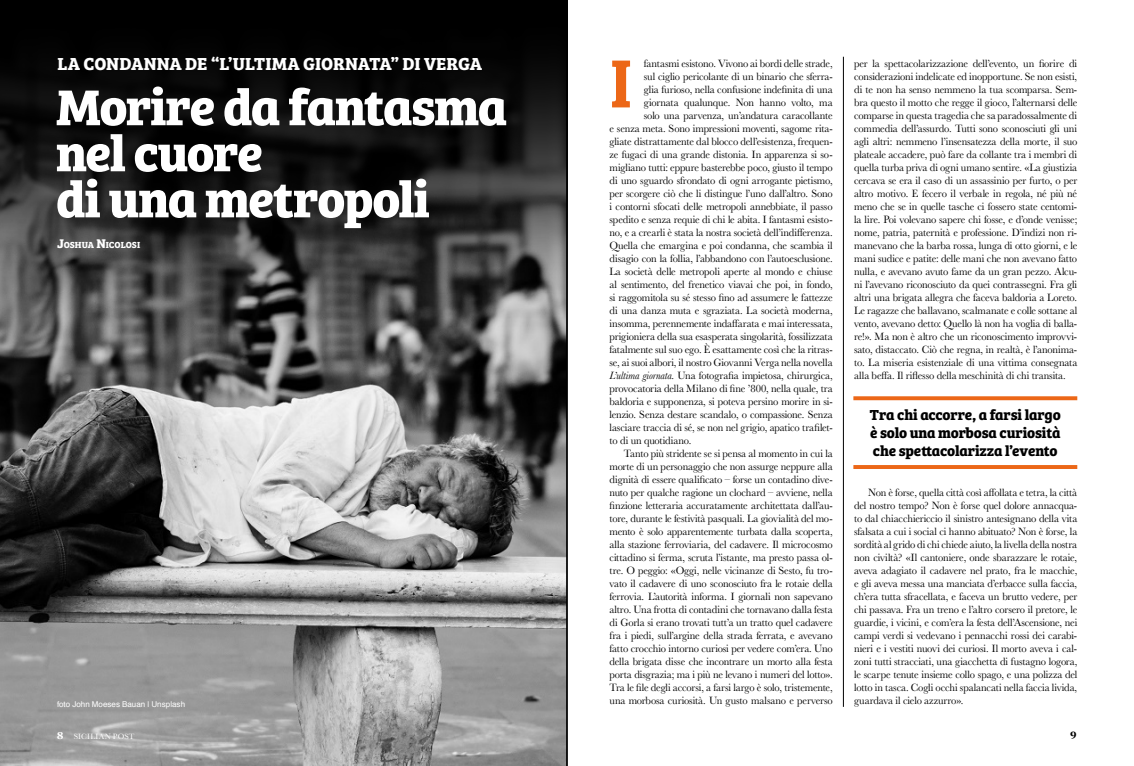
<style>
.page{position:relative;width:1134px;height:766px;background:#fff}
.page>*{position:absolute;margin:0;border:0;box-sizing:border-box;transform-origin:0 0}
.t1{font:70.3px "Bree Serif Sb";color:#ec6717}
.t2{font:700 52px/46px "Bree Serif";letter-spacing:-.03em;color:#fff}
.t3{font:700 18px "Bree Serif";letter-spacing:-.01em;color:#fff}
.t4{font:700 15px/17.8px "Bree Serif";letter-spacing:-.015em;color:#000;text-align:justify}
.t5{font:11px/13px "Baskerville";letter-spacing:-.01em;color:#000;text-align:justify;scale:.96 1}
.t6{font:700 10px "Georgia";color:#000}
.t7{font:700 9.1px "Bree Serif";letter-spacing:-.005em;color:#fff}
.t8{font:8px "Helvetica";color:#fff}
.t9{font:8px "Baskerville";letter-spacing:.025em;color:#fff}
.s1{font-style:italic}
.s2{font-size:13px}
.s3{font-family:"Georgia";font-weight:700;font-size:10px}
</style>
<div class="page">
<img style="left:0;top:326px;width:567px;height:439px">
<hr style="left:843px;top:57px;width:1px;height:649px;background:#000">
<svg style="left:0;top:0;width:567px;height:326px;background:#222"></svg>
<svg style="left:853px;top:396px;width:224px;height:4px"></svg>
<hr style="left:853px;top:465px;width:224px;height:4px;background:#ec6717">
<hr style="left:567px;top:0;width:1px;height:765px;background:#000">
<h3 class="t3" style="left:57px;top:49px;width:426px">LA CONDANNA DE “L’ULTIMA GIORNATA” DI VERGA</h3>
<h1 class="t1" style="left:609px;top:29px;width:25px">I</h1>
<p class="t5" style="left:644px;top:56px;width:198px">fantasmi esistono. Vivono ai bordi delle strade,</p>
<p class="t5" style="left:644px;top:69px;width:198px">sul ciglio pericolante di un binario che sferra-</p>
<p class="t5" style="left:644px;top:82px;width:198px">glia furioso, nella confusione indefinita di una</p>
<p class="t5" style="left:644px;top:95px;width:198px">giornata qualunque. Non hanno volto, ma</p>
<p class="t5" style="left:644px;top:108px;width:198px">solo una parvenza, un’andatura caracollante</p>
<p class="t5" style="left:609px;top:121px;width:234px">e senza meta. Sono impressioni moventi, sagome rita-</p>
<p class="t5" style="left:609px;top:134px;width:234px">gliate distrattamente dal blocco dell’esistenza, frequen-</p>
<p class="t5" style="left:609px;top:147px;width:234px">ze fugaci di una grande distonia. In apparenza si so-</p>
<p class="t5" style="left:609px;top:160px;width:234px">migliano tutti: eppure basterebbe poco, giusto il tempo</p>
<p class="t5" style="left:609px;top:173px;width:234px">di uno sguardo sfrondato di ogni arrogante pietismo,</p>
<p class="t5" style="left:609px;top:186px;width:234px">per scorgere ciò che li distingue l’uno dall’altro. Sono</p>
<p class="t5" style="left:609px;top:199px;width:234px">i contorni sfocati delle metropoli annebbiate, il passo</p>
<p class="t5" style="left:609px;top:212px;width:234px">spedito e senza requie di chi le abita. I fantasmi esisto-</p>
<p class="t5" style="left:609px;top:225px;width:234px">no, e a crearli è stata la nostra società dell’indifferenza.</p>
<p class="t5" style="left:609px;top:238px;width:234px">Quella che emargina e poi condanna, che scambia il</p>
<p class="t5" style="left:609px;top:251px;width:234px">disagio con la follia, l’abbandono con l’autoesclusione.</p>
<p class="t5" style="left:609px;top:264px;width:234px">La società delle metropoli aperte al mondo e chiuse</p>
<p class="t5" style="left:609px;top:277px;width:234px">al sentimento, del frenetico viavai che poi, in fondo,</p>
<p class="t5" style="left:609px;top:290px;width:234px">si raggomitola su sé stesso fino ad assumere le fattezze</p>
<p class="t5" style="left:609px;top:303px;width:234px">di una danza muta e sgraziata. La società moderna,</p>
<p class="t5" style="left:609px;top:316px;width:234px">insomma, perennemente indaffarata e mai interessata,</p>
<p class="t5" style="left:609px;top:330px;width:234px">prigioniera della sua esasperata singolarità, fossilizzata</p>
<p class="t5" style="left:609px;top:343px;width:234px">fatalmente sul suo ego. È esattamente così che la ritras-</p>
<p class="t5" style="left:609px;top:355px;width:234px">se, ai suoi albori, il nostro Giovanni Verga nella novella</p>
<p class="t5" style="left:609px;top:368px;width:234px"><span class="s1">L’ultima giornata</span>. Una fotografia impietosa, chirurgica,</p>
<p class="t5" style="left:609px;top:381px;width:234px">provocatoria della Milano di fine ’800, nella quale, tra</p>
<p class="t5" style="left:609px;top:394px;width:234px">baldoria e supponenza, si poteva persino morire in si-</p>
<p class="t5" style="left:609px;top:407px;width:234px">lenzio. Senza destare scandalo, o compassione. Senza</p>
<p class="t5" style="left:609px;top:420px;width:234px">lasciare traccia di sé, se non nel grigio, apatico trafilet-</p>
<p class="t5" style="left:609px;top:433px;width:87px">to di un quotidiano.</p>
<p class="t5" style="left:624px;top:446px;width:219px">Tanto più stridente se si pensa al momento in cui la</p>
<p class="t5" style="left:609px;top:459px;width:234px">morte di un personaggio che non assurge neppure alla</p>
<p class="t5" style="left:609px;top:472px;width:234px">dignità di essere qualificato – forse un contadino dive-</p>
<p class="t5" style="left:609px;top:485px;width:234px">nuto per qualche ragione un clochard – avviene, nella</p>
<p class="t5" style="left:609px;top:498px;width:234px">finzione letteraria accuratamente architettata dall’au-</p>
<p class="t5" style="left:609px;top:511px;width:234px">tore, durante le festività pasquali. La giovialità del mo-</p>
<p class="t5" style="left:609px;top:524px;width:234px">mento è solo apparentemente turbata dalla scoperta,</p>
<p class="t5" style="left:609px;top:537px;width:234px">alla stazione ferroviaria, del cadavere. Il microcosmo</p>
<p class="t5" style="left:609px;top:550px;width:234px">cittadino si ferma, scruta l’istante, ma presto passa ol-</p>
<p class="t5" style="left:609px;top:563px;width:234px">tre. O peggio: «Oggi, nelle vicinanze di Sesto, fu tro-</p>
<p class="t5" style="left:609px;top:576px;width:234px">vato il cadavere di uno sconosciuto fra le rotaie della</p>
<p class="t5" style="left:609px;top:589px;width:234px">ferrovia. L’autorità informa. I giornali non sapevano</p>
<p class="t5" style="left:609px;top:602px;width:234px">altro. Una frotta di contadini che tornavano dalla festa</p>
<p class="t5" style="left:609px;top:615px;width:234px">di Gorla si erano trovati tutt’a un tratto quel cadavere</p>
<p class="t5" style="left:609px;top:628px;width:234px">fra i piedi, sull’argine della strada ferrata, e avevano</p>
<p class="t5" style="left:609px;top:641px;width:234px">fatto crocchio intorno curiosi per vedere com’era. Uno</p>
<p class="t5" style="left:609px;top:654px;width:234px">della brigata disse che incontrare un morto alla festa</p>
<p class="t5" style="left:609px;top:667px;width:234px">porta disgrazia; ma i più ne levano i numeri del lotto».</p>
<p class="t5" style="left:609px;top:681px;width:234px">Tra le file degli accorsi, a farsi largo è solo, tristemente,</p>
<p class="t5" style="left:609px;top:694px;width:234px">una morbosa curiosità. Un gusto malsano e perverso</p>
<h2 class="t2" style="left:56px;top:81px;width:453px">Morire da fantasma nel cuore<br>di una metropoli</h2>
<p class="t7" style="left:57px;top:237px;width:85px"><span class="s2">J</span>OSHUA <span class="s2">N</span>ICOLOSI</p>
<p class="t8" style="left:57px;top:700px;width:130px">foto John Moeses Bauan | Unsplash</p>
<p class="t5" style="left:854px;top:57px;width:234px">per la spettacolarizzazione dell’evento, un fiorire di considerazioni indelicate ed inopportune. Se non esisti, di te non ha senso nemmeno la tua scomparsa. Sem&shy;bra questo il motto che regge il gioco, l’alternarsi delle comparse in questa tragedia che sa paradossalmente di commedia dell’assurdo. Tutti sono sconosciuti gli uni agli altri: nemmeno l’insensatezza della morte, il suo plateale accadere, può fare da collante tra i membri di quella turba priva di ogni umano sentire. «La giustizia cercava se era il caso di un assassinio per furto, o per altro motivo. E fecero il verbale in regola, né più né meno che se in quelle tasche ci fossero state centomi&shy;la lire. Poi volevano sapere chi fosse, e d’onde venisse; nome, patria, paternità e professione. D’indizi non ri&shy;manevano che la barba rossa, lunga di otto giorni, e le mani sudice e patite: delle mani che non avevano fatto nulla, e avevano avuto fame da un gran pezzo. Alcu&shy;ni l’avevano riconosciuto da quei contrassegni. Fra gli altri una brigata allegra che faceva baldoria a Loreto.<br>Le ragazze che ballavano, scalmanate e colle sottane al vento, avevano detto: Quello là non ha voglia di balla&shy;re!». Ma non è altro che un riconoscimento improvvi&shy;sato, distaccato. Ciò che regna, in realtà, è l’anonima&shy;to. La miseria esistenziale di una vittima consegnata alla beffa. Il riflesso della meschinità di chi transita.</p>
<h3 class="t4" style="left:870px;top:405px;width:192px">Tra chi accorre, a farsi largo è solo una morbosa curiosità che spettacolarizza l’evento</h3>
<p class="t5" style="left:854px;top:485px;width:234px;text-indent:14px">Non è forse, quella città così affollata e tetra, la città del nostro tempo? Non è forse quel dolore annacqua&shy;to dal chiacchiericcio il sinistro antesignano della vita sfalsata a cui i social ci hanno abituato? Non è forse, la sordità al grido di chi chiede aiuto, la livella della nostra non civiltà? «Il cantoniere, onde sbarazzare le rotaie, aveva adagiato il cadavere nel prato, fra le macchie, e gli aveva messa una manciata d’erbacce sulla faccia, ch’era tutta sfracellata, e faceva un brutto vedere, per chi passava. Fra un treno e l’altro corsero il pretore, le guardie, i vicini, e com’era la festa dell’Ascensione, nei campi verdi si vedevano i pennacchi rossi dei carabi&shy;nieri e i vestiti nuovi dei curiosi. Il morto aveva i cal&shy;zoni tutti stracciati, una giacchetta di fustagno logora, le scarpe tenute insieme collo spago, e una polizza del lotto in tasca. Cogli occhi spalancati nella faccia livida, guardava il cielo azzurro».</p>
<p class="t9" style="left:57px;top:731px;width:79px"><span class="s3">8</span> SICILIAN POST</p>
<p class="t6" style="left:1070px;top:728px;width:8px">9</p>
</div>
